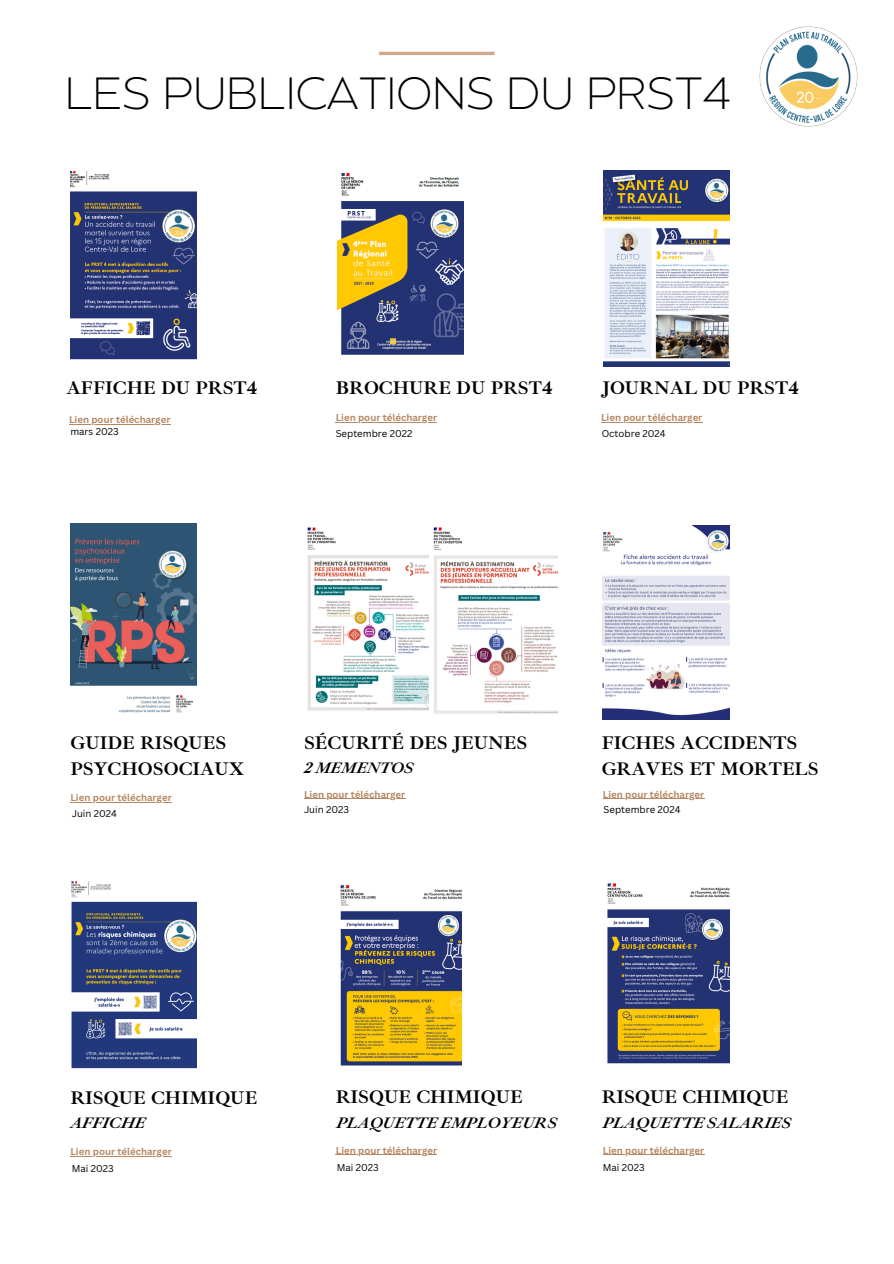
<style>
.page{position:relative;width:894px;height:1264px;background:#fff}
.page>*{position:absolute;margin:0;border:0;box-sizing:border-box;transform-origin:0 0}
.t1{font:200 45px "Balgin";color:#000}
.t2{font:700 18.75px/26.1px "Ibarra Real Nova";color:#000}
.t3{font:italic 700 15.6px "Ibarra Real Nova";color:#000}
.t4{font:700 9.6px "Canva Sans";color:#b68763}
.t5{font:9.6px "Canva Sans";color:#000}
</style>
<div class="page">
<img style="left:71px;top:881px;width:125px;height:188px">
<img style="left:307px;top:527px;width:250px;height:187px">
<img style="left:340px;top:885px;width:121px;height:181px">
<img style="left:607px;top:883px;width:121px;height:181px">
<img style="left:70px;top:171px;width:126px;height:189px">
<img style="left:337px;top:173px;width:126px;height:182px">
<img style="left:603px;top:171px;width:126px;height:196px">
<hr style="left:379px;top:52px;width:115px;height:3px;background:#d0a88a">
<img style="left:70px;top:523px;width:126px;height:190px">
<img style="left:602px;top:525px;width:126px;height:194px">
<hr style="left:602px;top:1154px;width:102px;height:1px;background:#b68763">
<hr style="left:335px;top:1154px;width:102px;height:1px;background:#b68763">
<hr style="left:70px;top:1155px;width:102px;height:1px;background:#b68763">
<hr style="left:70px;top:801px;width:102px;height:1px;background:#b68763">
<hr style="left:304px;top:798px;width:101px;height:1px;background:#b68763">
<hr style="left:602px;top:798px;width:102px;height:1px;background:#b68763">
<hr style="left:601px;top:422px;width:101px;height:1px;background:#b68763">
<hr style="left:335px;top:422px;width:102px;height:1px;background:#b68763">
<hr style="left:69px;top:423px;width:101px;height:1px;background:#b68763">
<img style="left:759px;top:26px;width:99px;height:101px">
<p class="t1" style="left:65px;top:75px;width:667px">LES PUBLICATIONS DU PRST4</p>
<p class="t2" style="left:67px;top:375px;width:192px">AFFICHE DU PRST4</p>
<h4 class="t4" style="left:69px;top:412px;width:103px">Lien pour télécharger</h4>
<p class="t5" style="left:70px;top:425px;width:50px">mars 2023</p>
<p class="t2" style="left:335px;top:375px;width:218px">BROCHURE DU PRST4</p>
<h2 class="t4" style="left:335px;top:411px;width:103px">Lien pour télécharger</h2>
<h3 class="t5" style="left:335px;top:426px;width:78px">Septembre 2022</h3>
<p class="t2" style="left:601px;top:375px;width:199px">JOURNAL DU PRST4</p>
<p class="t4" style="left:601px;top:411px;width:103px">Lien pour télécharger</p>
<p class="t5" style="left:601px;top:426px;width:65px">Octobre 2024</p>
<h2 class="t2" style="left:70px;top:729px;width:175px">GUIDE RISQUES<br>PSYCHOSOCIAUX</h2>
<h4 class="t4" style="left:70px;top:790px;width:103px">Lien pour télécharger</h4>
<p class="t5" style="left:72px;top:806px;width:47px">Juin 2024</p>
<p class="t2" style="left:304px;top:729px;width:225px">SÉCURITÉ DES JEUNES</p>
<p class="t3" style="left:304px;top:757px;width:111px">2 MEMENTOS</p>
<p class="t4" style="left:304px;top:787px;width:103px">Lien pour télécharger</p>
<h2 class="t5" style="left:304px;top:803px;width:47px">Juin 2023</h2>
<h2 class="t2" style="left:601px;top:729px;width:218px">FICHES ACCIDENTS<br>GRAVES ET MORTELS</h2>
<h3 class="t4" style="left:602px;top:787px;width:103px">Lien pour télécharger</h3>
<h4 class="t5" style="left:603px;top:803px;width:79px">Septembre 2024</h4>
<p class="t2" style="left:335px;top:1084px;width:188px">RISQUE CHIMIQUE</p>
<h2 class="t2" style="left:601px;top:1084px;width:188px">RISQUE CHIMIQUE</h2>
<h3 class="t4" style="left:602px;top:1143px;width:103px">Lien pour télécharger</h3>
<h4 class="t5" style="left:602px;top:1160px;width:43px">Mai 2023</h4>
<h4 class="t2" style="left:70px;top:1084px;width:188px">RISQUE CHIMIQUE</h4>
<h4 class="t3" style="left:70px;top:1113px;width:76px">AFFICHE</h4>
<h2 class="t3" style="left:336px;top:1113px;width:222px">PLAQUETTE EMPLOYEURS</h2>
<h3 class="t3" style="left:602px;top:1113px;width:190px">PLAQUETTE SALARIES</h3>
<h4 class="t4" style="left:335px;top:1143px;width:103px">Lien pour télécharger</h4>
<p class="t5" style="left:336px;top:1160px;width:43px">Mai 2023</p>
<p class="t4" style="left:70px;top:1144px;width:103px">Lien pour télécharger</p>
<h2 class="t5" style="left:72px;top:1161px;width:43px">Mai 2023</h2>
</div>
